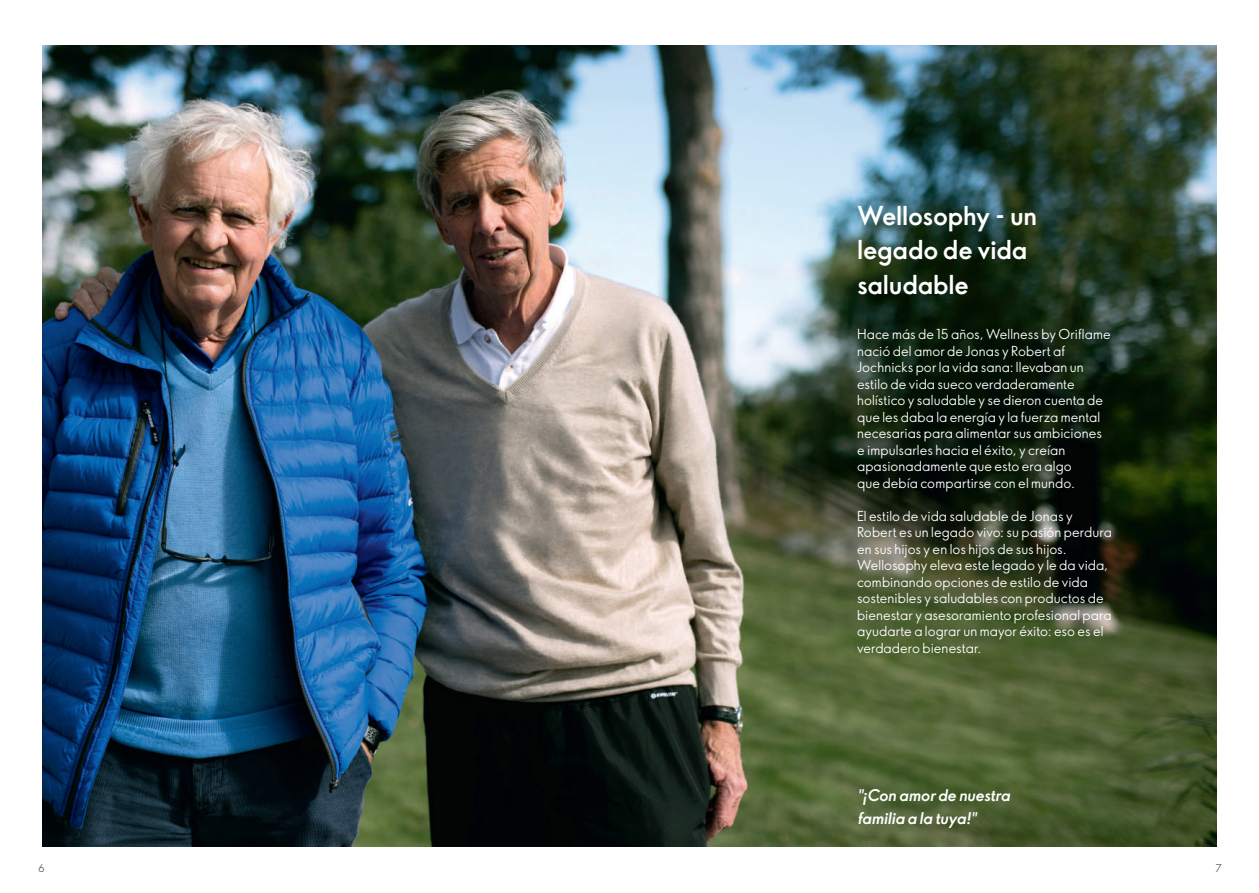
<style>
.page{position:relative;width:1259px;height:893px;background:#fff}
.page>*{position:absolute;margin:0;border:0;box-sizing:border-box;transform-origin:0 0}
.t1{font:700 25.5px/34.5px "Oriflame Sans 2.0";letter-spacing:-.01em;color:#fff}
.t2{font:italic 700 15.75px/22.5px "Oriflame Sans 2.0";letter-spacing:-.015em;color:#fff}
.t3{font:13.5px/16.5px "Oriflame Sans 2.0";letter-spacing:.005em;color:#fff}
.t4{font:10.5px "Oriflame Sans 2.0";color:#5a5d5f}
</style>
<div class="page">
<img style="left:43px;top:46px;width:1173px;height:800px">
<h1 class="t1" style="left:857px;top:197px;width:182px">Wellosophy - un legado de vida saludable</h1>
<p class="t3" style="left:857px;top:326px;width:255px">Hace más de 15 años, Wellness by Oriflame nació del amor de Jonas y Robert af Jochnicks por la vida sana: llevaban un estilo de vida sueco verdaderamente holístico y saludable y se dieron cuenta de que les daba la energía y la fuerza mental necesarias para alimentar sus ambiciones e impulsarles hacia el éxito, y creían apasionadamente que esto era algo<br>que debía compartirse con el mundo.</p>
<p class="t3" style="left:857px;top:507px;width:256px">El estilo de vida saludable de Jonas y Robert es un legado vivo: su pasión perdura en sus hijos y en los hijos de sus hijos.<br>Wellosophy eleva este legado y le da vida, combinando opciones de estilo de vida sostenibles y saludables con productos de bienestar y asesoramiento profesional para ayudarte a lograr un mayor éxito: eso es el verdadero bienestar.</p>
<p class="t2" style="left:857px;top:784px;width:155px">"¡Con amor de nuestra familia a la tuya!"</p>
<p class="t4" style="left:38px;top:860px;width:8px">6</p>
<p class="t4" style="left:1215px;top:860px;width:8px">7</p>
</div>
